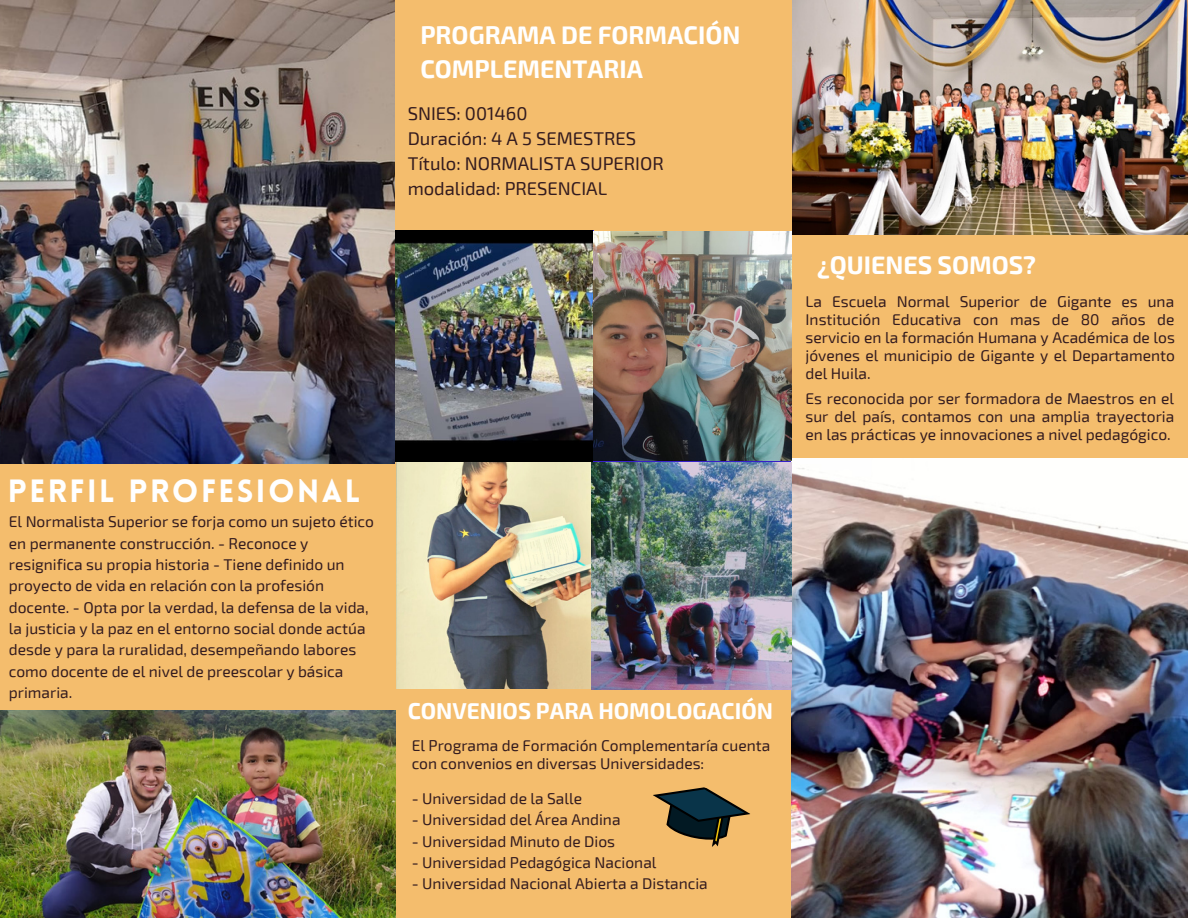
<style>
.page{position:relative;width:1188px;height:918px;background:#f4bd6d}
.page>*{position:absolute;margin:0;border:0;box-sizing:border-box;transform-origin:0 0}
.t1{font:900 31.5px "Lovelo";letter-spacing:.08em;color:#fff}
.t2{font:700 24.9px/33.8px "Exo 2";color:#fff}
.t3{font:700 22.5px "Exo 2";color:#fff}
.t4{font:18.45px/24.8px "Exo 2";color:#331b1f}
.t5{font:15.6px/21.3px "Exo 2";color:#331b1f}
</style>
<div class="page">
<img style="left:396px;top:462px;width:196px;height:226px">
<img style="left:792px;top:459px;width:396px;height:459px">
<svg style="left:653px;top:787px;width:97px;height:60px"></svg>
<img style="left:0;top:710px;width:396px;height:208px">
<img style="left:592px;top:462px;width:200px;height:228px">
<img style="left:396px;top:231px;width:395px;height:230px">
<img style="left:0;top:0;width:394px;height:464px">
<img style="left:793px;top:1px;width:395px;height:234px">
<h1 class="t1" style="left:8px;top:478px;width:354px">PERFIL PROFESIONAL</h1>
<p class="t5" style="left:9px;top:510px;width:367px">El Normalista Superior se forja como un sujeto ético en permanente construcción. - Reconoce y resignifica su propia historia - Tiene definido un proyecto de vida en relación con la profesión docente. - Opta por la verdad, la defensa de la vida, la justicia y la paz en el entorno social donde actúa desde y para la ruralidad, desempeñando labores como docente de el nivel de preescolar y básica primaria.</p>
<h2 class="t2" style="left:420px;top:17px;width:321px">PROGRAMA DE FORMACIÓN<br>COMPLEMENTARIA</h2>
<p class="t4" style="left:408px;top:101px;width:258px">SNIES: 001460<br>Duración: 4 A 5 SEMESTRES<br>Título: NORMALISTA SUPERIOR modalidad: PRESENCIAL</p>
<h2 class="t2" style="left:817px;top:247px;width:221px">¿QUIENES SOMOS?</h2>
<p class="t5" style="left:806px;top:292px;width:371px;line-height:18px;text-align:justify">La Escuela Normal Superior de Gigante es una Institución Educativa con mas de 80 años de servicio en la formación Humana y Académica de los jóvenes el municipio de Gigante y el Departamento del Huila.</p>
<p class="t5" style="left:806px;top:389px;width:370px;line-height:18px;text-align:justify">Es reconocida por ser formadora de Maestros en el sur del país, contamos con una amplia trayectoria en las prácticas ye innovaciones a nivel pedagógico.</p>
<h3 class="t3" style="left:408px;top:697px;width:367px">CONVENIOS PARA HOMOLOGACIÓN</h3>
<p class="t5" style="left:412px;top:736px;width:360px;line-height:18px">El Programa de Formación Complementaría cuenta con convenios en diversas Universidades:</p>
<p class="t5" style="left:412px;top:787px;width:172px">- Universidad de la Salle</p>
<p class="t5" style="left:412px;top:808px;width:210px">- Universidad del Área Andina</p>
<p class="t5" style="left:412px;top:830px;width:205px">- Universidad Minuto de Dios</p>
<p class="t5" style="left:412px;top:851px;width:246px">- Universidad Pedagógica Nacional</p>
<p class="t5" style="left:412px;top:872px;width:298px">- Universidad Nacional Abierta a Distancia</p>
</div>
